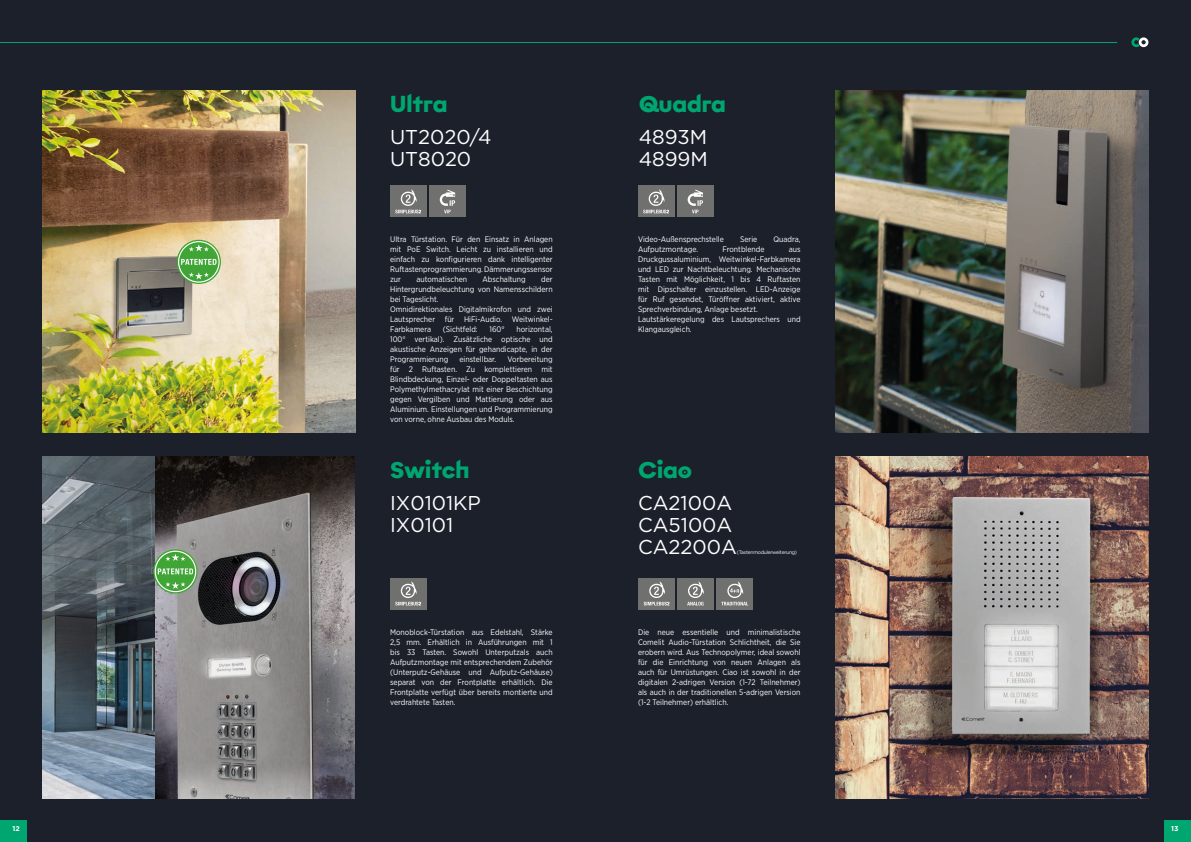
<style>
.page{position:relative;width:1191px;height:842px;background:#1c202b}
.page>*{position:absolute;margin:0;border:0;box-sizing:border-box;transform-origin:0 0}
.t1{font:700 23px "Epillox";color:#00a66f}
.t2{font:20px "Gotham";color:#fff}
.CLS_Testo{font:8px/10px "Gotham Narrow";color:#fff;text-align:justify}
.t3{font:700 7px "Gotham";color:#fff}
.t4{font:5px "Gotham";letter-spacing:-.05em;color:#fff}
</style>
<div class="page">
<img style="left:43px;top:91px;width:312px;height:342px">
<img style="left:43px;top:456px;width:113px;height:342px">
<img style="left:156px;top:456px;width:198px;height:342px">
<svg style="left:153px;top:549px;width:45px;height:44px"></svg>
<svg style="left:165px;top:582px;width:20px;height:7px"></svg>
<svg style="left:165px;top:554px;width:20px;height:7px"></svg>
<svg style="left:158px;top:568px;width:35px;height:6px"></svg>
<div style="left:155px;top:551px;width:41px;height:41px;border:1px solid #fff;border-radius:50%"></div>
<svg style="left:177px;top:240px;width:44px;height:44px"></svg>
<svg style="left:189px;top:272px;width:20px;height:7px"></svg>
<svg style="left:189px;top:244px;width:20px;height:7px"></svg>
<svg style="left:181px;top:259px;width:35px;height:6px"></svg>
<div style="left:178px;top:241px;width:42px;height:42px;border:1px solid #fff;border-radius:50%"></div>
<div style="left:390px;top:578px;width:36px;height:31px;background:#70706f"></div>
<svg style="left:395px;top:581px;width:26px;height:24px"></svg>
<svg style="left:1131px;top:37px;width:17px;height:10px"></svg>
<hr style="left:0;top:42px;width:1117px;height:1px;background:#00a66f">
<div style="left:429px;top:186px;width:36px;height:31px;background:#70706f"></div>
<svg style="left:440px;top:190px;width:15px;height:23px"></svg>
<div style="left:390px;top:186px;width:36px;height:31px;background:#70706f"></div>
<svg style="left:395px;top:189px;width:26px;height:24px"></svg>
<img style="left:836px;top:91px;width:312px;height:341px">
<img style="left:836px;top:457px;width:312px;height:341px">
<div style="left:677px;top:186px;width:36px;height:31px;background:#70706f"></div>
<svg style="left:687px;top:190px;width:16px;height:23px"></svg>
<div style="left:638px;top:186px;width:36px;height:31px;background:#70706f"></div>
<svg style="left:643px;top:189px;width:26px;height:24px"></svg>
<div style="left:638px;top:578px;width:36px;height:31px;background:#70706f"></div>
<svg style="left:644px;top:581px;width:25px;height:24px"></svg>
<div style="left:677px;top:578px;width:36px;height:31px;background:#70706f"></div>
<svg style="left:687px;top:581px;width:17px;height:24px"></svg>
<div style="left:716px;top:578px;width:37px;height:31px;background:#70706f"></div>
<svg style="left:721px;top:581px;width:27px;height:24px"></svg>
<div style="left:0;top:820px;width:26px;height:22px;background:#00a66f"></div>
<div style="left:1164px;top:820px;width:27px;height:22px;background:#00a66f"></div>
<p class="t1" style="left:390px;top:84px;width:59px">Ultra</p>
<p class="t2" style="left:390px;top:124px;width:103px">UT2020/4</p>
<p class="t2" style="left:390px;top:146px;width:83px">UT8020</p>
<p class="CLS_Testo" style="left:390px;top:234px;width:164px">Ultra Türstation. Für den Einsatz in Anlagen mit PoE Switch. Leicht zu installieren und einfach zu konfigurieren dank intelligenter Ruftastenprogrammierung. Dämmerungssensor zur</p>
<p class="CLS_Testo" style="left:390px;top:274px;width:164px;text-indent:151px">der Hintergrundbeleuchtung von Namensschildern bei Tageslicht.</p>
<p class="CLS_Testo" style="left:390px;top:304px;width:164px">Omnidirektionales Digitalmikrofon und zwei Lautsprecher für HiFi-Audio. Weitwinkel-Farbkamera</p>
<p class="CLS_Testo" style="left:416px;top:274px;width:52px">automatischen</p>
<p class="CLS_Testo" style="left:482px;top:274px;width:45px">Abschaltung</p>
<p class="CLS_Testo" style="left:443px;top:324px;width:36px">(Sichtfeld:</p>
<p class="CLS_Testo" style="left:489px;top:324px;width:17px">160°</p>
<p class="CLS_Testo" style="left:390px;top:324px;width:164px;text-indent:126px">horizontal, 100° vertikal). Zusätzliche optische und akustische Anzeigen für gehandicapte, in der Programmierung</p>
<p class="CLS_Testo" style="left:390px;top:354px;width:164px;text-indent:117px">Vorbereitung für 2 Ruftasten. Zu komplettieren mit Blindbdeckung, Einzel- oder Doppeltasten aus Polymethylmethacrylat mit einer Beschichtung gegen Vergilben und Mattierung oder aus Aluminium. Einstellungen und Programmierung von vorne, ohne Ausbau des Moduls.</p>
<p class="CLS_Testo" style="left:459px;top:354px;width:38px">einstellbar.</p>
<p class="t1" style="left:390px;top:449px;width:81px">Switch</p>
<p class="t2" style="left:390px;top:490px;width:92px">IX0101KP</p>
<p class="t2" style="left:390px;top:512px;width:65px">IX0101</p>
<p class="CLS_Testo" style="left:390px;top:627px;width:164px">Monoblock-Türstation aus Edelstahl, Stärke 2,5 mm. Erhältlich in Ausführungen mit 1 bis 33 Tasten. Sowohl Unterputzals auch Aufputzmontage mit entsprechendem Zubehör (Unterputz-Gehäuse und Aufputz-Gehäuse) separat von der Frontplatte erhältlich. Die Frontplatte verfügt über bereits montierte und verdrahtete Tasten.</p>
<p class="t1" style="left:639px;top:84px;width:89px">Quadra</p>
<p class="t2" style="left:639px;top:124px;width:70px">4893M</p>
<p class="t2" style="left:639px;top:146px;width:71px">4899M</p>
<p class="CLS_Testo" style="left:638px;top:234px;width:87px">Video-Außensprechstelle</p>
<p class="CLS_Testo" style="left:740px;top:234px;width:19px">Serie</p>
<p class="CLS_Testo" style="left:773px;top:234px;width:29px">Quadra,</p>
<p class="CLS_Testo" style="left:638px;top:244px;width:62px">Aufputzmontage.</p>
<p class="CLS_Testo" style="left:722px;top:244px;width:44px">Frontblende</p>
<p class="CLS_Testo" style="left:638px;top:244px;width:164px;text-indent:151px">aus Druckgussaluminium, Weitwinkel-Farbkamera und LED zur Nachtbeleuchtung. Mechanische Tasten mit Möglichkeit, 1 bis 4 Ruftasten mit Dipschalter einzustellen. LED-Anzeige für Ruf gesendet, Türöffner aktiviert, aktive Sprechverbindung, Anlage besetzt.</p>
<p class="CLS_Testo" style="left:638px;top:314px;width:164px">Lautstärkeregelung des Lautsprechers und<br>Klangausgleich.</p>
<p class="t1" style="left:638px;top:449px;width:56px">Ciao</p>
<p class="t2" style="left:638px;top:490px;width:96px">CA2100A</p>
<p class="t2" style="left:638px;top:512px;width:96px">CA5100A</p>
<p class="t2" style="left:638px;top:534px;width:100px">CA2200A</p>
<p class="t4" style="left:737px;top:549px;width:62px">(Tastenmodulerweiterung)</p>
<p class="CLS_Testo" style="left:638px;top:627px;width:164px">Die neue essentielle und minimalistische Comelit Audio-Türstation Schlichtheit, die Sie erobern wird. Aus Technopolymer, ideal sowohl für die Einrichtung von neuen Anlagen als auch für Umrüstungen. Ciao ist sowohl in der digitalen 2-adrigen Version (1-72 Teilnehmer) als auch in der traditionellen 5-adrigen Version (1-2 Teilnehmer) erhältlich.</p>
<p class="t3" style="left:12px;top:824px;width:9px">12</p>
<p class="t3" style="left:1171px;top:824px;width:9px">13</p>
</div>
